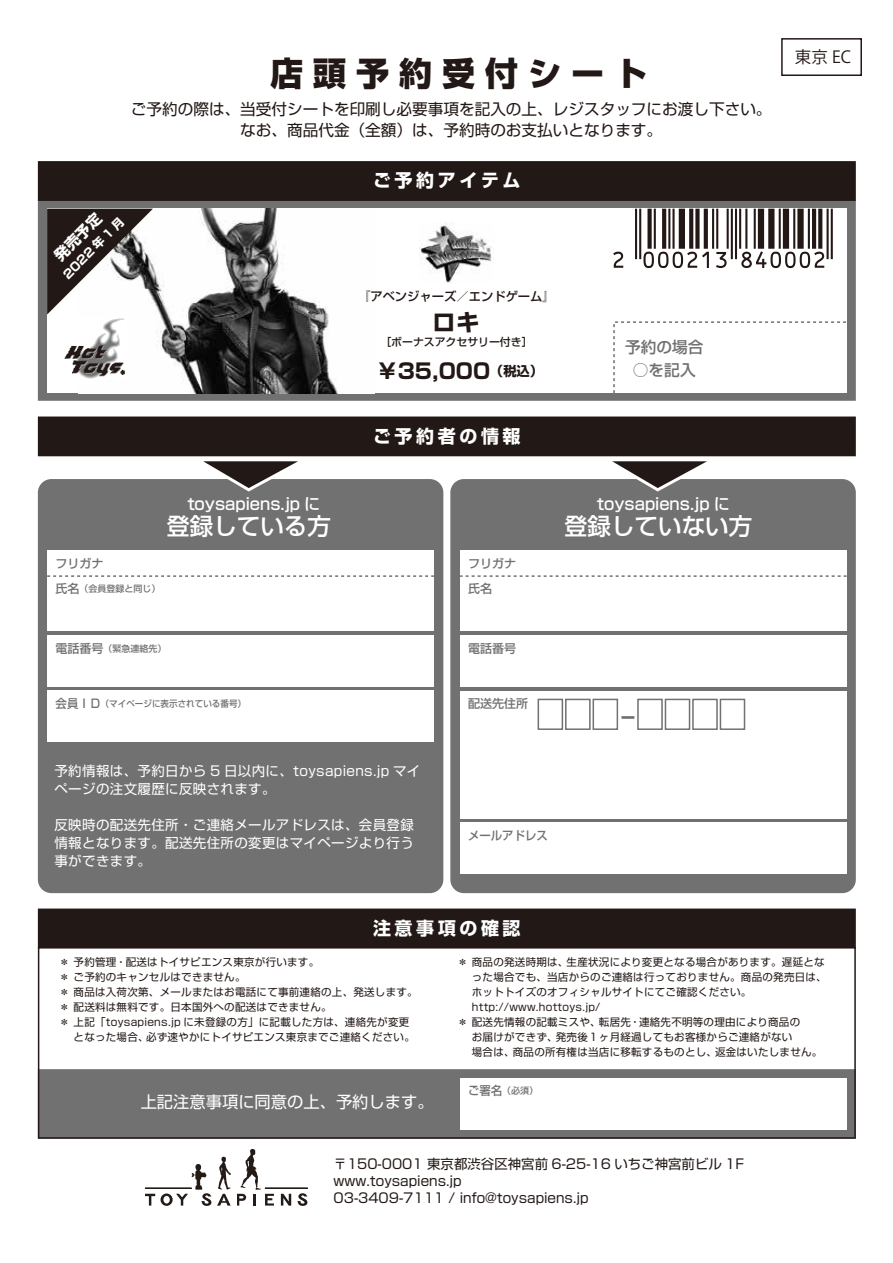
<style>
.page{position:relative;width:893px;height:1263px;background:#fff}
.page>*{position:absolute;margin:0;border:0;box-sizing:border-box;transform-origin:0 0}
.t1{font:800 33px "Shin Go Pro";letter-spacing:.3em;color:#221815}
.t2{font:500 23.55px "Shin Go Pro";color:#fff}
.t3{font:700 22.95px "Shin Go Pro";color:#221815}
.t4{font:700 21px "Shin Go Pro";color:#221815}
.t5{font:700 18px "Shin Go Pro";letter-spacing:.2em;color:#fff}
.t6{font:16.5px "Koz Go Pr 6 N";color:#221815}
.t7{font:16.35px "Shin Go Pro";color:#fff}
.t8{font:500 16.2px "Shin Go Pro";color:#fff}
.t9{font:500 15.75px "Shin Go Pro";color:#727171}
.t10{font:15.6px/20.9px "Shin Go Pro";color:#221815;text-align:center}
.t11{font:700 14.85px "Shin Go Pro";color:#fff}
.t12{font:800 14.55px "Shin Go Pro";color:#727171}
.t13{font:13.5px/18px "Shin Go Pro";letter-spacing:.025em;color:#fff}
.t14{font:13.5px/16.8px "Shin Go Pro";color:#221815}
.t15{font:500 12.3px "Shin Go Pro";color:#221815}
.t16{font:500 12px "Shin Go Pro";color:#727171}
.t17{font:500 12px "Shin Go Pro";color:#727171;scale:.95 1}
.t18{font:700 11.85px "Shin Go Pro";color:#fff}
.t19{font:500 10.8px "Shin Go Pro";color:#221815}
.t20{font:10.5px/15px "Shin Go Pro";letter-spacing:.025em;color:#221815}
.t21{font:500 9px "Shin Go Pro";color:#727171}
.t22{font:500 9px "Shin Go Pro";color:#727171;scale:.95 1}
.s1{font-size:13.2px}
.s2{font-size:12px}
</style>
<div class="page">
<div style="left:38px;top:1069px;width:818px;height:70px;background:#727171;border:2px solid #727171"></div>
<div style="left:38px;top:908px;width:818px;height:40px;background:#221815;border:2px solid #221815"></div>
<div style="left:38px;top:947px;width:818px;height:192px;border:2px solid #221815"></div>
<div style="left:38px;top:199px;width:818px;height:202px;background:#727171;border:2px solid #727171"></div>
<div style="left:38px;top:161px;width:818px;height:40px;background:#221815;border:2px solid #221815"></div>
<div style="left:38px;top:416px;width:818px;height:40px;background:#221815;border:2px solid #221815"></div>
<div style="left:39px;top:480px;width:404px;height:412px;background:#727171;border-radius:13px"></div>
<div style="left:38px;top:479px;width:405px;height:414px;border:2px solid #727171;border-radius:13px"></div>
<div style="left:451px;top:480px;width:404px;height:412px;background:#727171;border-radius:13px"></div>
<div style="left:450px;top:479px;width:406px;height:414px;border:2px solid #727171;border-radius:13px"></div>
<div style="left:460px;top:551px;width:386px;height:80px;background:#fff"></div>
<div style="left:47px;top:551px;width:387px;height:80px;background:#fff"></div>
<div style="left:47px;top:209px;width:799px;height:184px;background:#fff"></div>
<div style="left:460px;top:691px;width:386px;height:127px;background:#fff"></div>
<div style="left:460px;top:636px;width:386px;height:51px;background:#fff"></div>
<div style="left:47px;top:636px;width:387px;height:51px;background:#fff"></div>
<div style="left:460px;top:823px;width:386px;height:51px;background:#fff"></div>
<div style="left:460px;top:1078px;width:386px;height:51px;background:#fff"></div>
<div style="left:47px;top:691px;width:387px;height:51px;background:#fff"></div>
<svg style="left:596px;top:461px;width:129px;height:31px"></svg>
<svg style="left:187px;top:461px;width:129px;height:31px"></svg>
<img style="left:153px;top:209px;width:185px;height:184px">
<img style="left:65px;top:318px;width:60px;height:61px">
<img style="left:419px;top:222px;width:73px;height:61px">
<svg style="left:460px;top:575px;width:386px;height:2px"></svg>
<svg style="left:47px;top:575px;width:387px;height:2px"></svg>
<svg style="left:613px;top:321px;width:234px;height:72px"></svg>
<div style="left:538px;top:699px;width:25px;height:31px;border:2px solid #727171"></div>
<div style="left:565px;top:699px;width:26px;height:31px;border:2px solid #727171"></div>
<div style="left:593px;top:699px;width:25px;height:31px;border:2px solid #727171"></div>
<div style="left:637px;top:699px;width:26px;height:31px;border:2px solid #727171"></div>
<div style="left:665px;top:699px;width:25px;height:31px;border:2px solid #727171"></div>
<div style="left:692px;top:699px;width:26px;height:31px;border:2px solid #727171"></div>
<div style="left:720px;top:699px;width:25px;height:31px;border:2px solid #727171"></div>
<div style="left:781px;top:38px;width:81px;height:38px;border:2px solid #221815"></div>
<svg style="left:613px;top:209px;width:220px;height:59px"></svg>
<svg style="left:237px;top:1149px;width:71px;height:57px"></svg>
<svg style="left:145px;top:1156px;width:86px;height:50px"></svg>
<svg style="left:47px;top:209px;width:106px;height:105px"></svg>
<h1 class="t1" style="left:270px;top:47px;width:379px">店頭予約受付シート</h1>
<h3 class="t10" style="left:131px;top:97px;width:642px">ご予約の際は、当受付シートを印刷し必要事項を記入の上、レジスタッフにお渡し下さい。なお、商品代金（全額）は、予約時のお支払いとなります。</h3>
<h3 class="t11" style="left:49px;top:250px;width:61px;rotate:-45deg">発売予定</h3>
<p class="t18" style="left:59px;top:270px;width:82px;rotate:-45deg">2022 年 1 月</p>
<h3 class="t5" style="left:373px;top:166px;width:149px">ご予約アイテム</h3>
<p class="t15" style="left:358px;top:286px;width:198px">『アベンジャーズ／エンドゲーム』</p>
<p class="t19" style="left:380px;top:333px;width:154px">［ボーナスアクセサリー付き］</p>
<h3 class="t3" style="left:432px;top:304px;width:49px">ロキ</h3>
<h3 class="t4" style="left:377px;top:354px;width:168px">￥35,000<span class="s1">（税込）</span></h3>
<h3 class="t5" style="left:373px;top:422px;width:149px">ご予約者の情報</h3>
<h3 class="t9" style="left:625px;top:334px;width:80px">予約の場合</h3>
<h3 class="t9" style="left:633px;top:357px;width:64px">○を記入</h3>
<p class="t16" style="left:56px;top:553px;width:49px">フリガナ</p>
<p class="t21" style="left:56px;top:581px;width:106px"><span class="s2">氏名</span>（会員登録と同じ）</p>
<h3 class="t8" style="left:187px;top:491px;width:134px">toysapiens.jp に</h3>
<h2 class="t2" style="left:166px;top:507px;width:166px">登録している方</h2>
<p class="t16" style="left:468px;top:553px;width:49px">フリガナ</p>
<p class="t16" style="left:468px;top:579px;width:25px">氏名</p>
<h3 class="t8" style="left:597px;top:491px;width:134px">toysapiens.jp に</h3>
<h2 class="t2" style="left:564px;top:507px;width:190px">登録していない方</h2>
<p class="t21" style="left:56px;top:641px;width:112px"><span class="s2">電話番号</span>（緊急連絡先）</p>
<p class="t16" style="left:468px;top:638px;width:49px">電話番号</p>
<p class="t22" style="left:56px;top:696px;width:202px"><span class="s2">会員ＩＤ</span>（マイページに表示されている番号）</p>
<p class="t13" style="left:54px;top:760px;width:367px">予約情報は、予約日から 5 日以内に、toysapiens.jp マイページの注文履歴に反映されます。</p>
<p class="t13" style="left:54px;top:814px;width:361px;text-align:justify">反映時の配送先住所・ご連絡メールアドレスは、会員登録情報となります。配送先住所の変更はマイページより行う事ができます。</p>
<p class="t16" style="left:468px;top:693px;width:61px">配送先住所</p>
<p class="t17" style="left:468px;top:825px;width:86px">メールアドレス</p>
<h3 class="t12" style="left:621px;top:705px;width:16px">ー</h3>
<h3 class="t5" style="left:373px;top:914px;width:149px">注意事項の確認</h3>
<h3 class="t6" style="left:795px;top:48px;width:58px">東京 EC</h3>
<p class="t20" style="left:59px;top:953px;width:360px">＊ 予約管理・配送はトイサピエンス東京が行います。<br>＊ ご予約のキャンセルはできません。<br>＊ 商品は入荷次第、メールまたはお電話にて事前連絡の上、発送します。＊ 配送料は無料です。日本国外への配送はできません。<br>＊ 上記「toysapiens.jp に未登録の方」に記載した方は、連絡先が変更　 となった場合、必ず速やかにトイサピエンス東京までご連絡ください。</p>
<p class="t20" style="left:457px;top:953px;width:371px">＊ 商品の発送時期は、生産状況により変更となる場合があります。遅延とな　 った場合でも、当店からのご連絡は行っておりません。商品の発売日は、　 ホットトイズのオフィシャルサイトにてご確認ください。<br>　 http://www.hottoys.jp/<br>＊ 配送先情報の記載ミスや、転居先・連絡先不明等の理由により商品の<br>　 お届けができず、発売後１ヶ月経過してもお客様からご連絡がない<br>　 場合は、商品の所有権は当店に移転するものとし、返金はいたしません。</p>
<h3 class="t7" style="left:141px;top:1089px;width:295px">上記注意事項に同意の上、予約します。</h3>
<p class="t21" style="left:468px;top:1083px;width:72px"><span class="s2">ご署名</span>（必須）</p>
<p class="t14" style="left:334px;top:1154px;width:412px">〒150-0001 東京都渋谷区神宮前 6-25-16 いちご神宮前ビル 1F www.toysapiens.jp<br>03-3409-7111 / info@toysapiens.jp</p>
</div>
